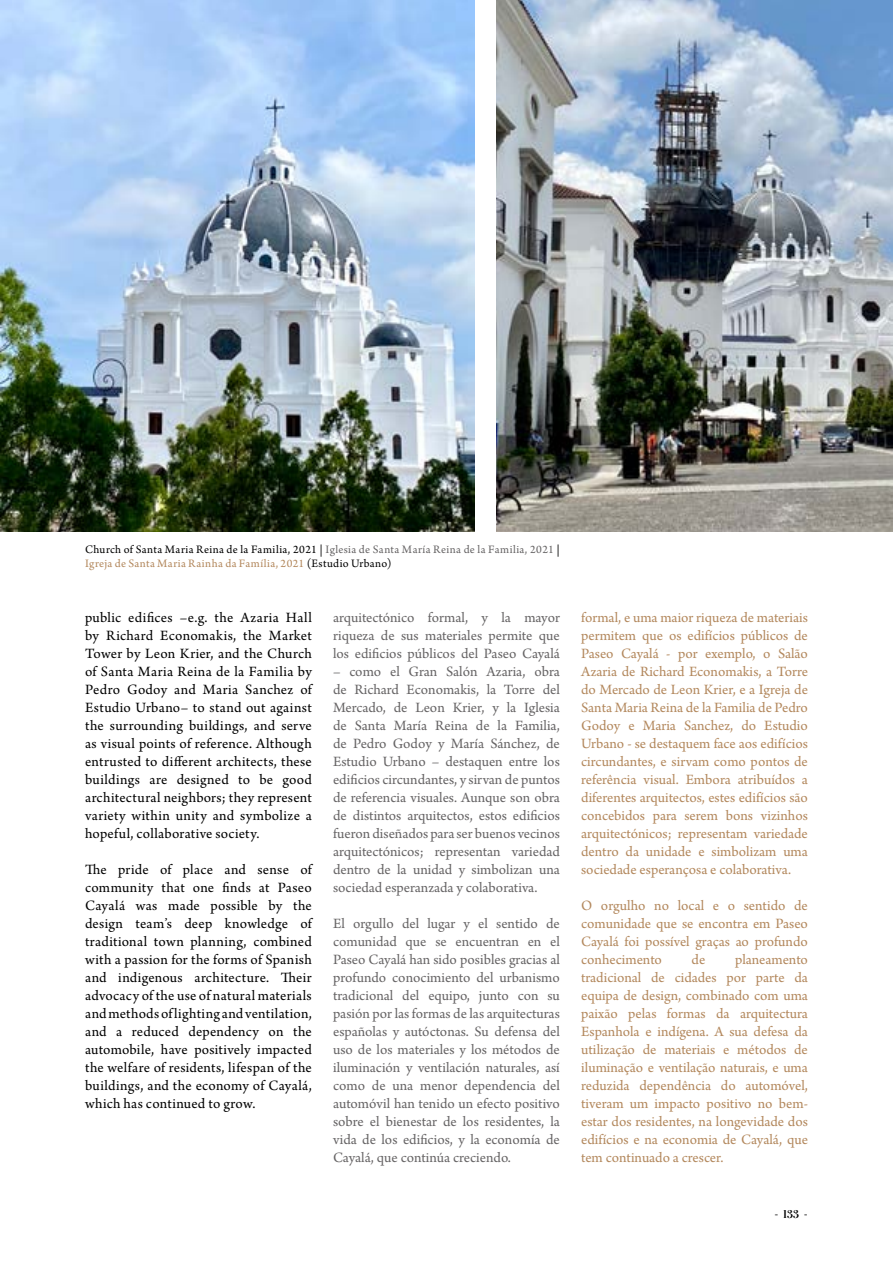
<style>
.page{position:relative;width:893px;height:1263px;background:#fff}
.page>*{position:absolute;margin:0;border:0;box-sizing:border-box;transform-origin:0 0}
.t1{font:15px/18px "Arno Pro";color:#666465;text-align:justify}
.t2{font:15px/18px "Arno Pro";color:#b3885d;text-align:justify}
.t3{font:15px/18px "Arno Pro";letter-spacing:.02em;color:#000;text-align:justify}
.t4{font:12px/13.5px "Arno Pro";letter-spacing:.035em;color:#000}
.t5{font:500 12px "Austin";color:#000}
.s1{color:#666465}
.s2{color:#b3885d}
</style>
<div class="page">
<img style="left:0;top:0;width:475px;height:532px">
<img style="left:496px;top:0;width:397px;height:532px">
<p class="t4" style="left:85px;top:543px;width:476px">Church of Santa Maria Reina de la Familia, 2021 | <span class="s1">Iglesia de Santa María Reina de la Familia, 2021</span> |<br><span class="s2">Igreja de Santa Maria Rainha da Família, 2021</span> (Estudio Urbano)</p>
<p class="t3" style="left:85px;top:609px;width:228px">public edifices –e.g. the Azaria Hall by Richard Economakis, the Market Tower by Leon Krier, and the Church of Santa Maria Reina de la Familia by Pedro Godoy and Maria Sanchez of Estudio Urbano– to stand out against the surrounding buildings, and serve as visual points of reference. Although entrusted to different architects, these buildings are designed to be good architectural neighbors; they represent variety within unity and symbolize a hopeful, collaborative society.</p>
<p class="t3" style="left:85px;top:861px;width:228px">The pride of place and sense of community that one finds at Paseo Cayalá was made possible by the design team’s deep knowledge of traditional town planning, combined with a passion for the forms of Spanish and indigenous architecture. Their advocacy of the use of natural materials and methods of lighting and ventilation, and a reduced dependency on the automobile, have positively impacted the welfare of residents, lifespan of the buildings, and the economy of Cayalá, which has continued to grow.</p>
<p class="t1" style="left:333px;top:609px;width:228px">arquitectónico formal, y la mayor riqueza de sus materiales permite que los edificios públicos del Paseo Cayalá</p>
<p class="t1" style="left:333px;top:663px;width:228px">– como el Gran Salón Azaria, obra de Richard Economakis, la Torre del Mercado, de Leon Krier, y la Iglesia de Santa María Reina de la Familia, de Pedro Godoy y María Sánchez, de Estudio Urbano – destaquen entre los edificios circundantes, y sirvan de puntos de referencia visuales. Aunque son obra de distintos arquitectos, estos edificios fueron diseñados para ser buenos vecinos arquitectónicos; representan variedad dentro de la unidad y simbolizan una sociedad esperanzada y colaborativa.</p>
<p class="t1" style="left:333px;top:915px;width:228px">El orgullo del lugar y el sentido de comunidad que se encuentran en el Paseo Cayalá han sido posibles gracias al profundo conocimiento del urbanismo tradicional del equipo, junto con su pasión por las formas de las arquitecturas españolas y autóctonas. Su defensa del uso de los materiales y los métodos de iluminación y ventilación naturales, así como de una menor dependencia del automóvil han tenido un efecto positivo sobre el bienestar de los residentes, la vida de los edificios, y la economía de Cayalá, que continúa creciendo.</p>
<p class="t2" style="left:581px;top:609px;width:228px">formal, e uma maior riqueza de materiais permitem que os edifícios públicos de Paseo Cayalá - por exemplo, o Salão Azaria de Richard Economakis, a Torre do Mercado de Leon Krier, e a Igreja de Santa Maria Reina de la Familia de Pedro Godoy e Maria Sanchez, do Estudio Urbano - se destaquem face aos edifícios circundantes, e sirvam como pontos de referência visual. Embora atribuídos a diferentes arquitectos, estes edifícios são concebidos para serem bons vizinhos arquitectónicos; representam variedade dentro da unidade e simbolizam uma sociedade esperançosa e colaborativa.</p>
<p class="t2" style="left:581px;top:897px;width:228px">O orgulho no local e o sentido de comunidade que se encontra em Paseo Cayalá foi possível graças ao profundo conhecimento</p>
<p class="t2" style="left:581px;top:951px;width:228px;text-indent:154px">planeamento tradicional de cidades por parte da equipa de design, combinado com uma paixão pelas formas da arquitectura Espanhola e indígena. A sua defesa da utilização de materiais e métodos de iluminação e ventilação naturais, e uma reduzida dependência do automóvel, tiveram um impacto positivo no bem&shy;estar dos residentes, na longevidade dos edifícios e na economia de Cayalá, que tem continuado a crescer.</p>
<p class="t2" style="left:692px;top:951px;width:15px">de</p>
<p class="t5" style="left:775px;top:1206px;width:35px">- 133 -</p>
</div>
